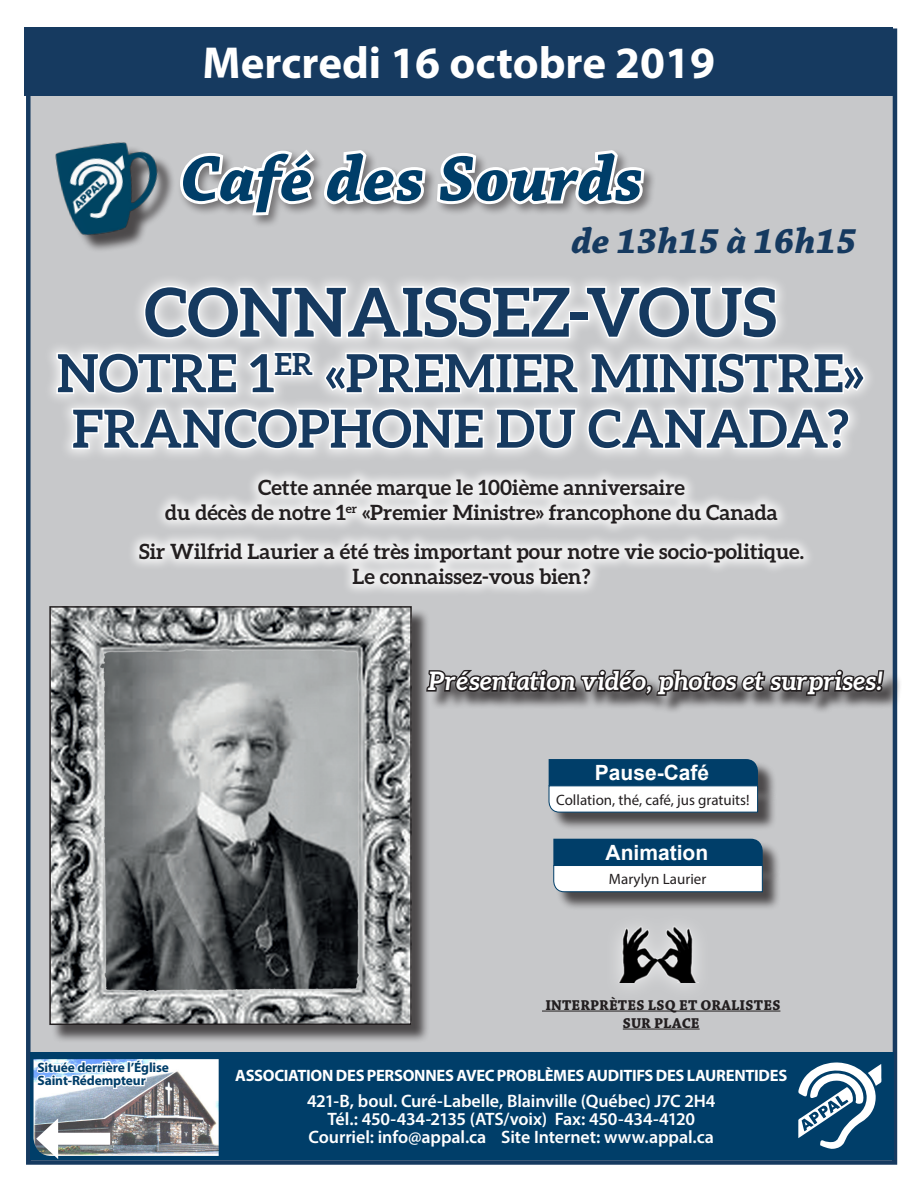
<style>
.page{position:relative;width:918px;height:1188px;background:#fff}
.page>*{position:absolute;margin:0;border:0;box-sizing:border-box;transform-origin:0 0}
.t1{font:700 67.5px "Aleo";color:#163a60}
.t2{font:italic 700 67.5px "Chaparral Pro";letter-spacing:.01em;color:#003e69}
.t3{font:700 52.5px/55.5px "Aleo";color:#163a60}
.t4{font:700 45px "Myriad Pro";color:#fff}
.t5{font:italic 700 37.5px "Chaparral Pro";color:#163a60}
.t6{font:italic 700 25.5px "Aleo";color:#fff}
.t7{font:700 21px/25.2px "Aleo";color:#231f20;text-align:center}
.t8{font:700 21px "Arial";color:#fff}
.t9{font:600 18px "Myriad Pro";letter-spacing:-.005em;color:#fff}
.t10{font:700 16.5px "Myriad Pro";letter-spacing:-.02em;color:#fff}
.t11{font:15px "Myriad Pro";color:#231f20}
.t12{font:700 15px "Chaparral Pro";letter-spacing:.01em;color:#231f20}
.t13{font:700 13.5px "Myriad Pro";letter-spacing:-.01em;color:#003e69}
</style>
<div class="page">
<div style="left:26px;top:28px;width:871px;height:1137px;background:#c7c8ca;border:4px solid #163a60"></div>
<div style="left:30px;top:1052px;width:864px;height:108px;background:#003e69"></div>
<img style="left:34px;top:1059px;width:185px;height:97px">
<img style="left:35px;top:1059px;width:136px;height:100px">
<svg style="left:798px;top:1062px;width:84px;height:87px"></svg>
<div style="left:25px;top:27px;width:868px;height:68px;background:#163a60"></div>
<div style="left:44px;top:273px;width:833px;height:189px;background:#fff;opacity:.75"></div>
<svg style="left:142px;top:284px;width:431px;height:56px;background:#eceded"></svg>
<div style="left:569px;top:311px;width:20px;height:10px;border:3px solid #fff"></div>
<svg style="left:584px;top:284px;width:195px;height:57px"></svg>
<svg style="left:55px;top:350px;width:184px;height:46px;background:#eeefef"></svg>
<svg style="left:246px;top:349px;width:69px;height:46px"></svg>
<svg style="left:322px;top:350px;width:258px;height:46px;background:#eff0f0"></svg>
<svg style="left:589px;top:350px;width:277px;height:46px;background:#eff0f0"></svg>
<svg style="left:70px;top:406px;width:416px;height:46px;background:#eeeeef"></svg>
<svg style="left:494px;top:406px;width:84px;height:46px;background:#ececed"></svg>
<svg style="left:585px;top:406px;width:266px;height:46px;background:#ebebec"></svg>
<svg style="left:180px;top:150px;width:467px;height:75px"></svg>
<img style="left:55px;top:142px;width:118px;height:108px">
<div style="left:127px;top:467px;width:689px;height:130px;background:#fff;opacity:.75"></div>
<div style="left:551px;top:788px;width:226px;height:43px;background:#231f20;opacity:.75"></div>
<div style="left:555px;top:841px;width:226px;height:44px;background:#231f20;opacity:.75"></div>
<div style="left:556px;top:867px;width:226px;height:44px;background:#231f20;opacity:.75"></div>
<svg style="left:553px;top:839px;width:210px;height:54px;background:#7797ae"></svg>
<hr style="left:542px;top:1011px;width:238px;height:1px;background:#231f20">
<hr style="left:623px;top:1029px;width:77px;height:1px;background:#231f20">
<div style="left:602px;top:910px;width:111px;height:91px;background:#c8c9cb"></div>
<img style="left:617px;top:925px;width:82px;height:58px">
<div style="left:429px;top:672px;width:474px;height:43px;background:#231f20;opacity:.75"></div>
<svg style="left:431px;top:669px;width:455px;height:144px"></svg>
<div style="left:52px;top:608px;width:379px;height:436px;background:#231f20;opacity:.75"></div>
<img style="left:52px;top:609px;width:357px;height:413px">
<div style="left:49px;top:606px;width:363px;height:419px;border:2px solid #231f20"></div>
<p class="t4" style="left:203px;top:33px;width:514px">Mercredi 16 octobre 2019</p>
<p class="t2" style="left:180px;top:140px;width:465px">Café des Sourds</p>
<p class="t5" style="left:572px;top:219px;width:287px">de 13h15 à 16h15</p>
<p class="t1" style="left:144px;top:273px;width:634px">CONNAISSEZ-VOUS</p>
<p class="t3" style="left:57px;top:345px;width:809px">NOTRE 1<sup>ER</sup> «PREMIER MINISTRE»<br>FRANCOPHONE DU CANADA?</p>
<p class="t7" style="left:165px;top:474px;width:614px">Cette année marque le 100ième anniversaire<br>du décès de notre 1<sup>er</sup> «Premier Ministre» francophone du Canada</p>
<p class="t7" style="left:139px;top:538px;width:666px">Sir Wilfrid Laurier a été très important pour notre vie socio-politique.<br>Le connaissez-vous bien?</p>
<p class="t6" style="left:427px;top:666px;width:457px">Présentation vidéo, photos et surprises!</p>
<p class="t8" style="left:595px;top:759px;width:116px">Pause-Café</p>
<p class="t11" style="left:556px;top:790px;width:195px">Collation, thé, café, jus gratuits!</p>
<p class="t8" style="left:606px;top:838px;width:104px">Animation</p>
<p class="t11" style="left:609px;top:870px;width:99px">Marylyn Laurier</p>
<p class="t13" style="left:37px;top:1058px;width:133px">Située derrière l’Église</p>
<p class="t13" style="left:37px;top:1072px;width:110px">Saint-Rédempteur</p>
<p class="t12" style="left:545px;top:996px;width:237px">INTERPRÈTES LSQ ET ORALISTES</p>
<p class="t12" style="left:623px;top:1014px;width:78px">SUR PLACE</p>
<p class="t10" style="left:235px;top:1065px;width:553px">ASSOCIATION DES PERSONNES AVEC PROBLÈMES AUDITIFS DES LAURENTIDES</p>
<p class="t9" style="left:307px;top:1089px;width:410px">421-B, boul. Curé-Labelle, Blainville (Québec) J7C 2H4</p>
<p class="t9" style="left:327px;top:1107px;width:369px">Tél.: 450-434-2135 (ATS/voix) Fax: 450-434-4120</p>
<p class="t9" style="left:309px;top:1125px;width:407px">Courriel: info@appal.ca Site Internet: www.appal.ca</p>
</div>
